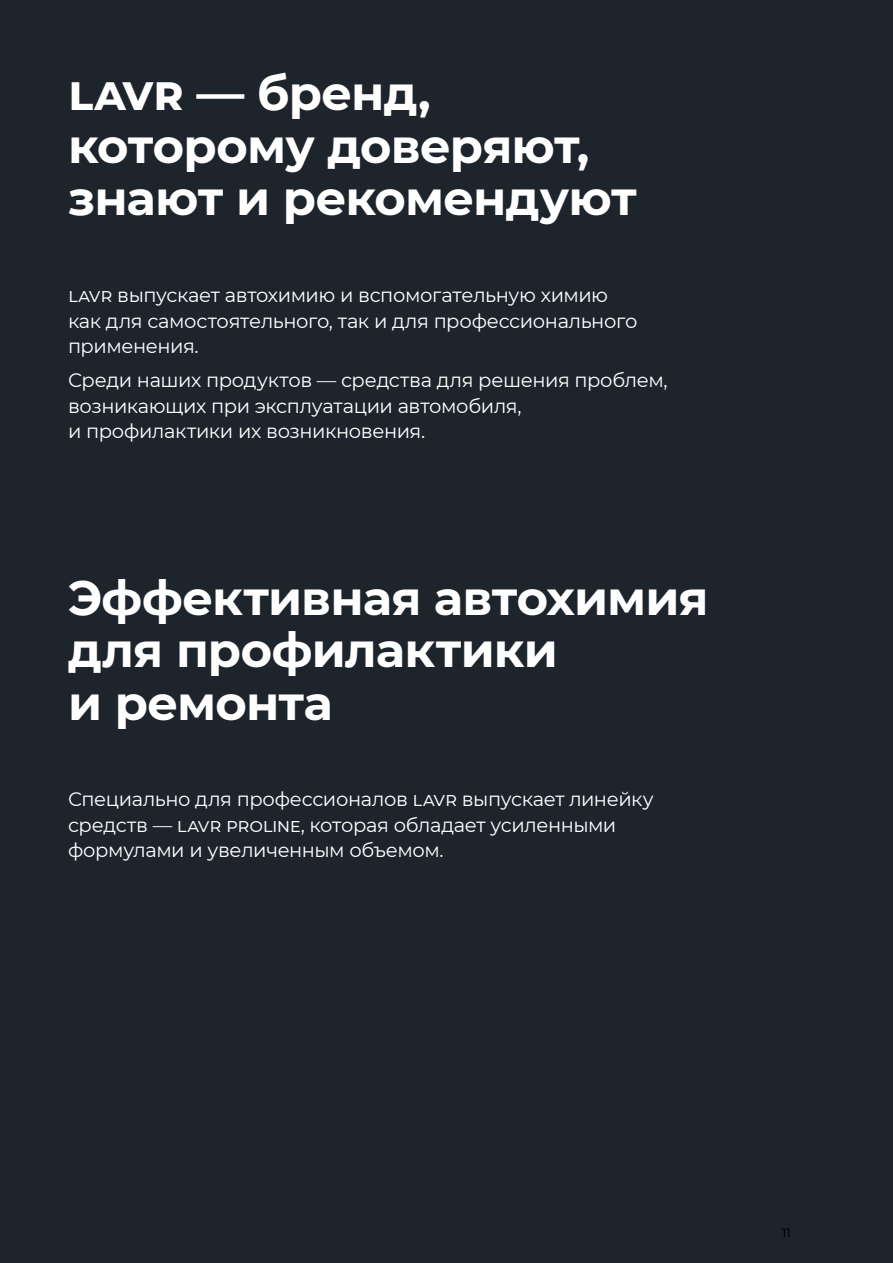
<style>
.page{position:relative;width:893px;height:1263px;background:#1e242c}
.page>*{position:absolute;margin:0;border:0;box-sizing:border-box;transform-origin:0 0}
.t1{font:700 48px/52.5px "Montserrat";letter-spacing:-.015em;color:#fff}
.t2{font:19.5px/25.5px "Montserrat";letter-spacing:-.02em;color:#fff}
.t3{font:500 12px "Montserrat";color:#000}
</style>
<div class="page">
<h1 class="t1" style="left:68px;top:65px;width:570px">LAVR — БРЕНД,<br>КОТОРОМУ ДОВЕРЯЮТ,<br>ЗНАЮТ И РЕКОМЕНДУЮТ</h1>
<p class="t2" style="left:68px;top:282px;width:571px">lavr выпускает автохимию и вспомогательную химию как для самостоятельного, так и для профессионального применения.</p>
<p class="t2" style="left:68px;top:367px;width:601px">Среди наших продуктов — средства для решения проблем, возникающих при эксплуатации автомобиля,<br>и профилактики их возникновения.</p>
<h1 class="t1" style="left:68px;top:569px;width:642px">ЭФФЕКТИВНАЯ АВТОХИМИЯ<br>ДЛЯ ПРОФИЛАКТИКИ<br>И РЕМОНТА</h1>
<p class="t2" style="left:68px;top:786px;width:587px">Специально для профессионалов lavr выпускает линейку средств — lavr proline, которая обладает усиленными формулами и увеличенным объемом.</p>
<p class="t3" style="left:782px;top:1224px;width:10px">11</p>
</div>
